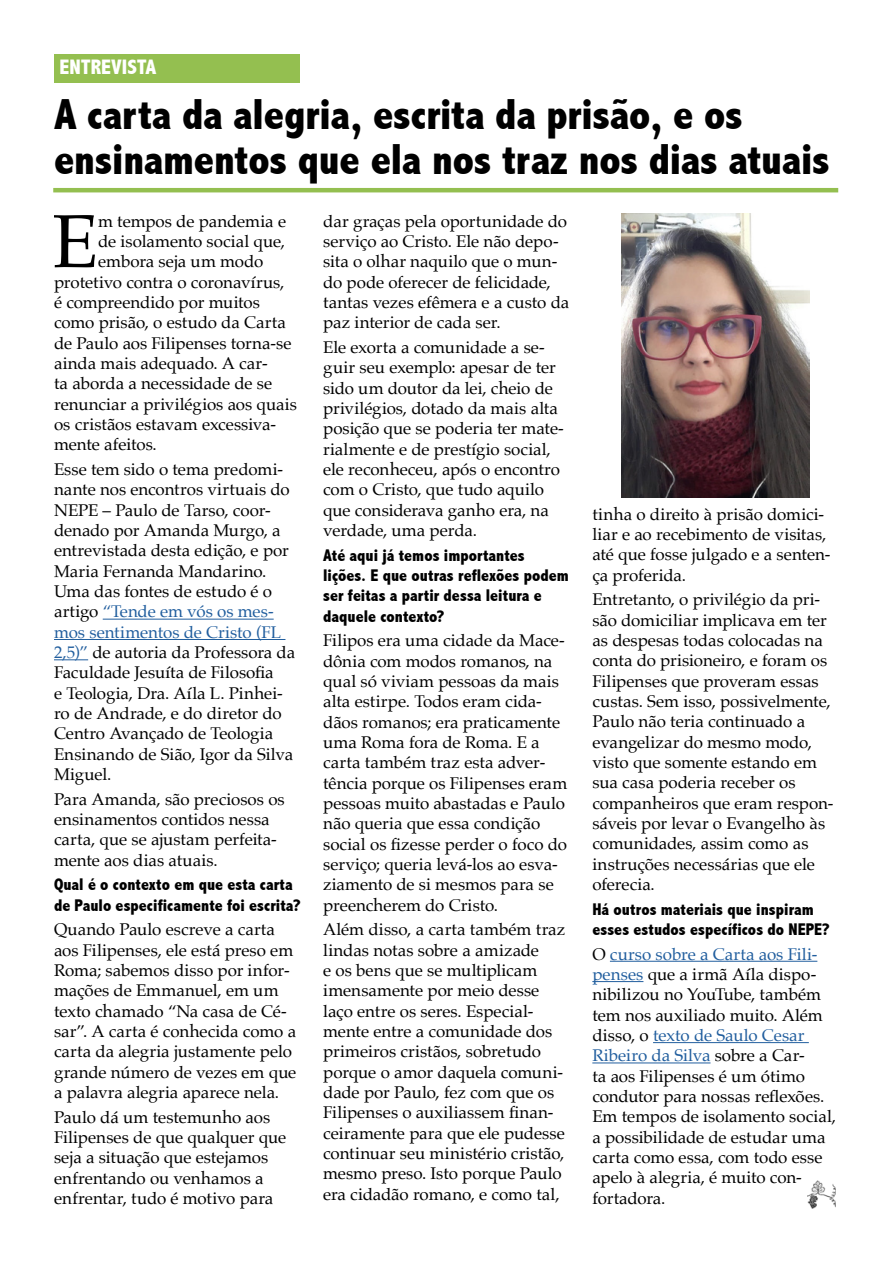
<style>
.page{position:relative;width:893px;height:1263px;background:#fff}
.page>*{position:absolute;margin:0;border:0;box-sizing:border-box;transform-origin:0 0}
.t1{font:75.15px "Palatino";color:#000}
.t2{font:800 condensed 43.5px/45px "Abadi";letter-spacing:-.005em;color:#000}
.t3{font:800 condensed 21px "Abadi";color:#fff}
.t4{font:16.95px/20.4px "Palatino";letter-spacing:-.005em;color:#000}
.t5{font:800 condensed 16.95px/20.4px "Abadi";letter-spacing:.005em;color:#000}
.s1{color:#215e9e}
</style>
<div class="page">
<div style="left:55px;top:54px;width:245px;height:28px;background:#94bf50"></div>
<hr style="left:53px;top:188px;width:785px;height:4px;background:#94bf50">
<hr style="left:103px;top:619px;width:171px;height:1px;background:#215e9e">
<hr style="left:54px;top:639px;width:231px;height:1px;background:#215e9e">
<hr style="left:54px;top:659px;width:34px;height:1px;background:#215e9e">
<hr style="left:610px;top:961px;width:207px;height:1px;background:#215e9e">
<hr style="left:592px;top:981px;width:51px;height:1px;background:#215e9e">
<hr style="left:653px;top:1042px;width:156px;height:1px;background:#215e9e">
<hr style="left:592px;top:1062px;width:118px;height:1px;background:#215e9e">
<img style="left:808px;top:1181px;width:27px;height:28px">
<img style="left:621px;top:213px;width:188px;height:284px">
<p class="t3" style="left:60px;top:55px;width:98px">ENTREVISTA</p>
<h2 class="t2" style="left:54px;top:92px;width:777px">A carta da alegria, escrita da prisão, e os ensinamentos que ela nos traz nos dias atuais</h2>
<h1 class="t1" style="left:52px;top:179px;width:47px">E</h1>
<p class="t4" style="left:98px;top:211px;width:190px">m tempos de pandemia e</p>
<p class="t4" style="left:323px;top:211px;width:248px">dar graças pela oportunidade do serviço ao Cristo. Ele não depo&shy;sita o olhar naquilo que o mun&shy;do pode oferecer de felicidade, tantas vezes efêmera e a custo da paz interior de cada ser.</p>
<p class="t4" style="left:323px;top:337px;width:242px">Ele exorta a comunidade a se&shy;guir seu exemplo: apesar de ter sido um doutor da lei, cheio de privilégios, dotado da mais alta posição que se poderia ter mate&shy;rialmente e de prestígio social, ele reconheceu, após o encontro com o Cristo, que tudo aquilo que considerava ganho era, na verdade, uma perda.</p>
<p class="t5" style="left:323px;top:545px;width:247px">Até aqui já temos importantes lições. E que outras reflexões podem ser feitas a partir dessa leitura e daquele contexto?</p>
<p class="t4" style="left:323px;top:630px;width:246px">Filipos era uma cidade da Mace&shy;dônia com modos romanos, na qual só viviam pessoas da mais alta estirpe. Todos eram cida&shy;dãos romanos; era praticamente uma Roma fora de Roma. E a carta também traz esta adver&shy;tência porque os Filipenses eram pessoas muito abastadas e Paulo não queria que essa condição social os fizesse perder o foco do serviço; queria levá-los ao esva&shy;ziamento de si mesmos para se preencherem do Cristo.</p>
<p class="t4" style="left:323px;top:919px;width:244px">Além disso, a carta também traz lindas notas sobre a amizade<br>e os bens que se multiplicam imensamente por meio desse laço entre os seres. Especial&shy;mente entre a comunidade dos primeiros cristãos, sobretudo porque o amor daquela comuni&shy;dade por Paulo, fez com que os<br>Filipenses o auxiliassem finan&shy;ceiramente para que ele pudesse continuar seu ministério cristão, mesmo preso. Isto porque Paulo era cidadão romano, e como tal,</p>
<p class="t4" style="left:98px;top:231px;width:188px">de isolamento social que,</p>
<p class="t4" style="left:98px;top:251px;width:167px">embora seja um modo</p>
<p class="t4" style="left:54px;top:272px;width:232px">protetivo contra o coronavírus,</p>
<p class="t4" style="left:54px;top:292px;width:207px">é compreendido por muitos</p>
<p class="t4" style="left:54px;top:312px;width:233px">como prisão, o estudo da Carta</p>
<p class="t4" style="left:54px;top:333px;width:239px">de Paulo aos Filipenses torna-se</p>
<p class="t4" style="left:54px;top:353px;width:215px">ainda mais adequado. A car-</p>
<p class="t4" style="left:54px;top:373px;width:220px">ta aborda a necessidade de se</p>
<p class="t4" style="left:54px;top:394px;width:245px">renunciar a privilégios aos quais</p>
<p class="t4" style="left:54px;top:414px;width:224px">os cristãos estavam excessiva-</p>
<p class="t4" style="left:54px;top:434px;width:104px">mente afeitos.</p>
<p class="t4" style="left:54px;top:459px;width:243px">Esse tem sido o tema predomi&shy;nante nos encontros virtuais do<br>NEPE – Paulo de Tarso, coor&shy;denado por Amanda Murgo, a entrevistada desta edição, e por<br>Maria Fernanda Mandarino.<br>Uma das fontes de estudo é o artigo <span class="s1">“Tende em vós os mes&shy;mos sentimentos de Cristo (FL<br>2,5)”</span> de autoria da Professora da<br>Faculdade Jesuíta de Filosofia<br>e Teologia, Dra. Aíla L. Pinhei&shy;ro de Andrade, e do diretor do<br>Centro Avançado de Teologia<br>Ensinando de Sião, Igor da Silva<br>Miguel.</p>
<p class="t4" style="left:54px;top:789px;width:232px">Para Amanda, são preciosos os ensinamentos contidos nessa carta, que se ajustam perfeita&shy;mente aos dias atuais.</p>
<p class="t5" style="left:54px;top:874px;width:248px">Qual é o contexto em que esta carta de Paulo especificamente foi escrita?</p>
<p class="t4" style="left:54px;top:919px;width:244px">Quando Paulo escreve a carta aos Filipenses, ele está preso em<br>Roma; sabemos disso por infor&shy;mações de Emmanuel, em um texto chamado “Na casa de Cé&shy;sar”. A carta é conhecida como a carta da alegria justamente pelo grande número de vezes em que a palavra alegria aparece nela.</p>
<p class="t4" style="left:54px;top:1106px;width:234px">Paulo dá um testemunho aos<br>Filipenses de que qualquer que seja a situação que estejamos enfrentando ou venhamos a enfrentar, tudo é motivo para</p>
<p class="t4" style="left:592px;top:503px;width:240px">tinha o direito à prisão domici&shy;liar e ao recebimento de visitas, até que fosse julgado e a senten&shy;ça proferida.</p>
<p class="t4" style="left:592px;top:589px;width:243px">Entretanto, o privilégio da pri&shy;são domiciliar implicava em ter as despesas todas colocadas na conta do prisioneiro, e foram os<br>Filipenses que proveram essas custas. Sem isso, possivelmente,<br>Paulo não teria continuado a evangelizar do mesmo modo, visto que somente estando em sua casa poderia receber os companheiros que eram respon&shy;sáveis por levar o Evangelho às comunidades, assim como as instruções necessárias que ele oferecia.</p>
<p class="t5" style="left:592px;top:899px;width:239px">Há outros materiais que inspiram esses estudos específicos do NEPE?</p>
<p class="t4" style="left:592px;top:943px;width:245px">O <span class="s1">curso sobre a Carta aos Fili&shy;penses</span> que a irmã Aíla dispo&shy;nibilizou no YouTube, também tem nos auxiliado muito. Além disso, o <span class="s1">texto de Saulo Cesar<br>Ribeiro da Silva</span> sobre a Car-<br>ta aos Filipenses é um ótimo condutor para nossas reflexões.<br>Em tempos de isolamento social, a possibilidade de estudar uma carta como essa, com todo esse apelo à alegria, é muito con&shy;fortadora.</p>
</div>
